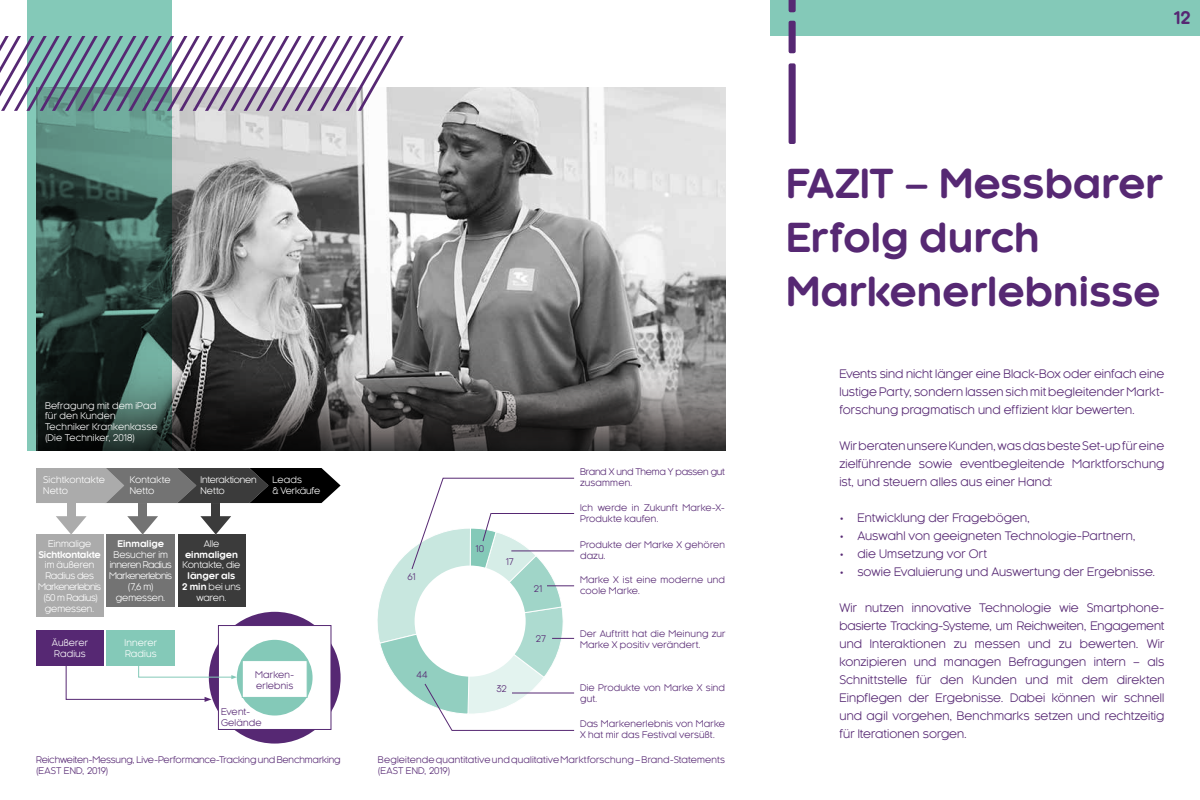
<style>
.page{position:relative;width:1200px;height:800px;background:#fff}
.page>*{position:absolute;margin:0;border:0;box-sizing:border-box;transform-origin:0 0}
.t1{font:700 39px/54px "Kaleko 105 Round";letter-spacing:-.005em;color:#562873}
.t2{font:700 17px "Kaleko 105 Round";color:#562873}
.t3{font:11.5px/18px "Kaleko 105 Round";letter-spacing:.005em;color:#562873;text-align:justify}
.t4{font:9px/10.8px "Kaleko 105 Round";letter-spacing:.015em;color:#562873}
.t5{font:9px/10.8px "Kaleko 105 Round";letter-spacing:-.005em;color:#fff}
.t6{font:9px/10.8px "Kaleko 105 Round";letter-spacing:.015em;color:#fff}
.t7{font:9px/10.8px "Kaleko 105 Round";letter-spacing:-.015em;color:#562873}
.t8{font:9px/10.8px "Kaleko 105 Round";letter-spacing:-.03em;color:#fff;text-align:center}
.t9{font:9px/10.8px "Kaleko 105 Round";letter-spacing:-.04em;color:#fff;text-align:center}
.t10{font:700 9px/10.8px "Kaleko 105 Round";letter-spacing:-.005em;color:#fff;text-align:center}
.t11{font:9px/10.8px "Kaleko 105 Round";letter-spacing:-.02em;color:#562873}
.t12{font:700 9px "Kaleko 105 Round";letter-spacing:-.025em;color:#fff}
.t13{font:9px/10.8px "Kaleko 105 Round";letter-spacing:.02em;color:#fff}
.s1{font-weight:400}
</style>
<div class="page">
<img style="left:172px;top:88px;width:554px;height:362px">
<div style="left:770px;top:0;width:430px;height:36px;background:#84c9b8"></div>
<div style="left:209px;top:612px;width:132px;height:132px;background:#562873;border-radius:50%"></div>
<div style="left:218px;top:625px;width:113px;height:105px;background:#fff;border:1px solid #562873"></div>
<div style="left:237px;top:640px;width:76px;height:76px;background:#84c9b8;border-radius:50%"></div>
<div style="left:242px;top:660px;width:66px;height:38px;background:#fff;border:1px solid #84c9b8"></div>
<div style="left:36px;top:630px;width:68px;height:36px;background:#562873"></div>
<div style="left:36px;top:535px;width:68px;height:82px;background:#ababab"></div>
<svg style="left:56px;top:516px;width:31px;height:19px"></svg>
<div style="left:67px;top:503px;width:9px;height:14px;background:#ababab"></div>
<div style="left:107px;top:630px;width:68px;height:36px;background:#84c9b8"></div>
<div style="left:107px;top:535px;width:68px;height:72px;background:#737373"></div>
<svg style="left:127px;top:516px;width:31px;height:19px"></svg>
<div style="left:138px;top:503px;width:9px;height:14px;background:#737373"></div>
<div style="left:178px;top:535px;width:68px;height:72px;background:#3b3b3b"></div>
<svg style="left:200px;top:516px;width:31px;height:19px"></svg>
<div style="left:211px;top:503px;width:9px;height:14px;background:#3b3b3b"></div>
<svg style="left:36px;top:468px;width:305px;height:35px;background:#5d5d5d"></svg>
<svg style="left:377px;top:477px;width:198px;height:254px"></svg>
<svg style="left:65px;top:661px;width:172px;height:41px"></svg>
<svg style="left:172px;top:342px;width:553px;height:108px;background:#555454"></svg>
<svg style="left:27px;top:0;width:145px;height:450px;background:#41645b"></svg>
<div style="left:789px;top:63px;width:7px;height:81px;background:#562873;border-radius:2px"></div>
<div style="left:789px;top:21px;width:7px;height:32px;background:#562873;border-radius:2px"></div>
<svg style="left:789px;top:0;width:7px;height:12px"></svg>
<svg style="left:0;top:36px;width:404px;height:75px"></svg>
<p class="t6" style="left:45px;top:400px;width:114px">Befragung mit dem iPad für den Kunden<br>Techniker Krankenkasse (Die Techniker, 2018)</p>
<p class="t5" style="left:43px;top:475px;width:63px">Sichtkontakte<br>Netto</p>
<p class="t5" style="left:130px;top:475px;width:42px">Kontakte<br>Netto</p>
<p class="t5" style="left:201px;top:475px;width:58px">Interaktionen<br>Netto</p>
<p class="t5" style="left:273px;top:475px;width:49px">Leads<br>&amp; Verkäufe</p>
<p class="t10" style="left:117px;top:538px;width:48px">Einmalige</p>
<p class="t9" style="left:109px;top:549px;width:64px">Besucher im inneren Radius<br>Markenerlebnis (7,6 m) gemessen.</p>
<p class="t5" style="left:48px;top:538px;width:45px">Einmalige</p>
<p class="t12" style="left:38px;top:549px;width:64px">Sichtkontakte</p>
<p class="t8" style="left:38px;top:560px;width:64px">im äußeren<br>Radius des<br>Markenerlebnis (50 m Radius) gemessen.</p>
<p class="t6" style="left:52px;top:637px;width:38px">Äußerer<br>Radius</p>
<p class="t13" style="left:125px;top:637px;width:34px">Innerer<br>Radius</p>
<p class="t5" style="left:204px;top:538px;width:17px">Alle</p>
<p class="t10" style="left:185px;top:549px;width:55px">einmaligen</p>
<p class="t5" style="left:183px;top:560px;width:59px">Kontakte, die</p>
<p class="t10" style="left:182px;top:570px;width:60px">länger als<br>2 min <span class="s1">bei uns waren.</span></p>
<p class="t4" style="left:255px;top:669px;width:41px">Marken&shy;erlebnis</p>
<p class="t4" style="left:221px;top:707px;width:42px">Event-<br>Gelände</p>
<p class="t7" style="left:36px;top:754px;width:306px">Reichweiten-Messung, Live-Performance-Tracking und Benchmarking (EAST END, 2019)</p>
<p class="t4" style="left:408px;top:571px;width:9px">61</p>
<p class="t4" style="left:416px;top:669px;width:13px">44</p>
<p class="t4" style="left:475px;top:544px;width:10px">10</p>
<p class="t4" style="left:506px;top:556px;width:9px">17</p>
<p class="t4" style="left:496px;top:683px;width:12px">32</p>
<p class="t4" style="left:534px;top:583px;width:10px">21</p>
<p class="t4" style="left:536px;top:633px;width:11px">27</p>
<p class="t11" style="left:580px;top:466px;width:147px">Brand X und Thema Y passen gut zusammen.</p>
<p class="t4" style="left:580px;top:502px;width:146px">Ich werde in Zukunft Marke-X-<br>Produkte kaufen.</p>
<p class="t4" style="left:580px;top:539px;width:147px">Produkte der Marke X gehören dazu.</p>
<p class="t4" style="left:580px;top:574px;width:146px">Marke X ist eine moderne und coole Marke.</p>
<p class="t4" style="left:580px;top:628px;width:147px">Der Auftritt hat die Meinung zur<br>Marke X positiv verändert.</p>
<p class="t4" style="left:580px;top:682px;width:147px">Die Produkte von Marke X sind gut.</p>
<p class="t4" style="left:580px;top:718px;width:146px">Das Markenerlebnis von Marke<br>X hat mir das Festival versüßt.</p>
<p class="t4" style="left:378px;top:754px;width:349px">Begleitende quantitative und qualitative Marktforschung – Brand-Statements (EAST END, 2019)</p>
<h2 class="t2" style="left:1173px;top:9px;width:19px">12</h2>
<h1 class="t1" style="left:786px;top:157px;width:379px">FAZIT – Messbarer<br>Erfolg durch<br>Markenerlebnisse</h1>
<p class="t3" style="left:839px;top:365px;width:327px">Events sind nicht länger eine Black-Box oder einfach eine lustige Party, sondern lassen sich mit begleitender Markt&shy;forschung pragmatisch und effizient klar bewerten.</p>
<p class="t3" style="left:839px;top:437px;width:326px">Wir beraten unsere Kunden, was das beste Set-up für eine zielführende sowie eventbegleitende Marktforschung ist, und steuern alles aus einer Hand:</p>
<p class="t3" style="left:839px;top:509px;width:192px">• Entwicklung der Fragebögen,</p>
<p class="t3" style="left:839px;top:527px;width:298px">• Auswahl von geeigneten Technologie-Partnern,</p>
<p class="t3" style="left:839px;top:545px;width:149px">• die Umsetzung vor Ort</p>
<p class="t3" style="left:839px;top:563px;width:317px">• sowie Evaluierung und Auswertung der Ergebnisse.</p>
<p class="t3" style="left:839px;top:599px;width:327px">Wir nutzen innovative Technologie wie Smartphone&shy;basierte Tracking-Systeme, um Reichweiten, Engagement und Interaktionen zu messen und zu bewerten. Wir konzipieren und managen Befragungen intern – als Schnittstelle für den Kunden und mit dem direkten Einpflegen der Ergebnisse. Dabei können wir schnell und agil vorgehen, Benchmarks setzen und rechtzeitig für Iterationen sorgen.</p>
</div>
